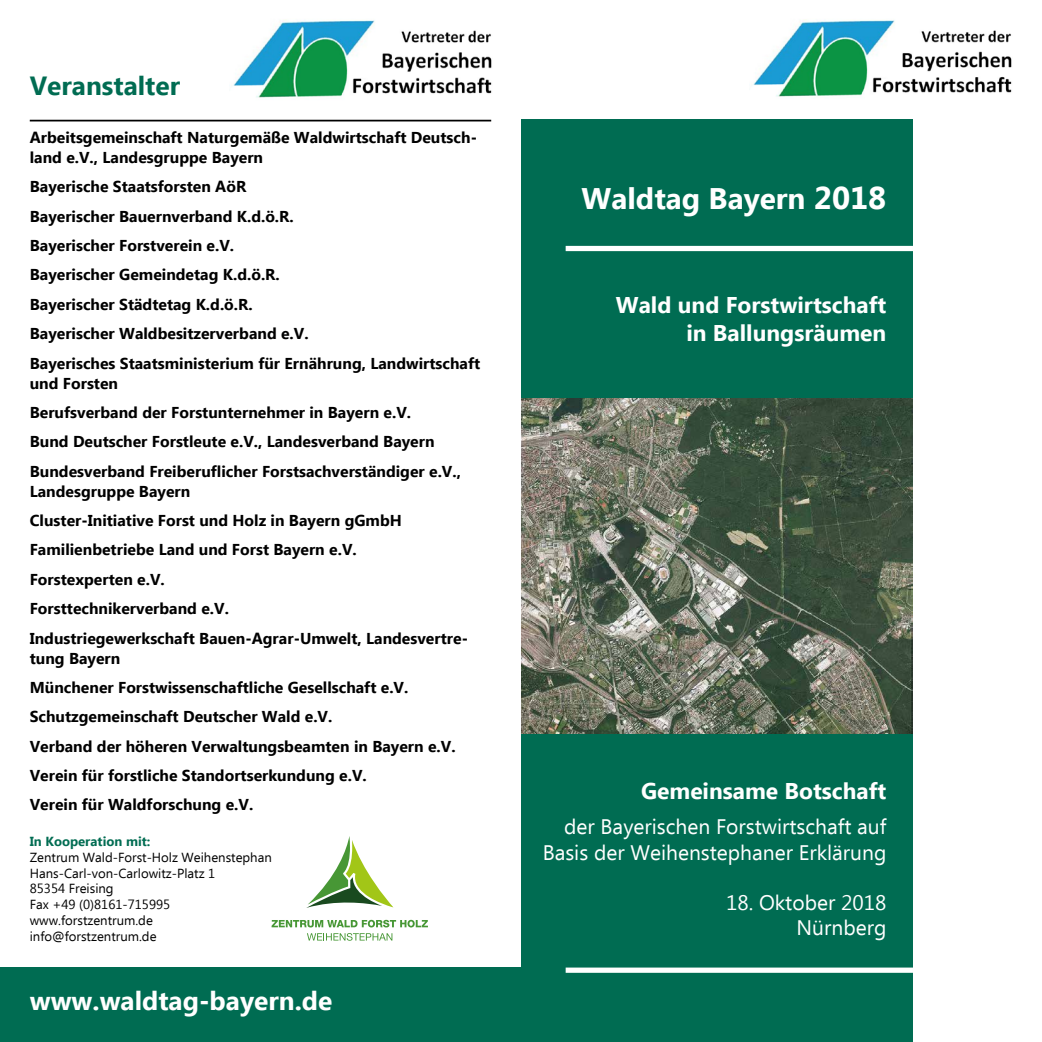
<style>
.page{position:relative;width:1042px;height:1042px;background:#fff}
.page>*{position:absolute;margin:0;border:0;box-sizing:border-box;transform-origin:0 0}
.t1{font:700 29.75px "Ebrima";color:#fff}
.t2{font:700 26.25px "Ebrima";color:#fff}
.t3{font:700 26.25px "Ebrima";color:#006c52}
.t4{font:700 22.75px/27.3px "Ebrima";color:#fff;text-align:right}
.t5{font:21px/25.2px "Ebrima";color:#fff;text-align:right}
.t6{font:700 15.75px/29.4px "Ebrima";color:#000}
.t7{font:13.12px/15.8px "Ebrima";color:#000}
.t8{font:700 13.12px "Ebrima";color:#006c52}
.s1{font-size:31.5px}
</style>
<div class="page">
<div style="left:521px;top:120px;width:392px;height:922px;background:#006c52"></div>
<div style="left:566px;top:246px;width:347px;height:5px;background:#fff"></div>
<div style="left:566px;top:967px;width:347px;height:6px;background:#fff"></div>
<hr style="left:30px;top:120px;width:461px;height:1px;background:#000">
<div style="left:0;top:967px;width:526px;height:75px;background:#006c52"></div>
<img style="left:753px;top:19px;width:259px;height:78px">
<img style="left:521px;top:399px;width:392px;height:334px">
<img style="left:231px;top:19px;width:261px;height:79px">
<svg style="left:306px;top:836px;width:87px;height:72px"></svg>
<svg style="left:272px;top:920px;width:156px;height:7px"></svg>
<svg style="left:307px;top:933px;width:85px;height:7px"></svg>
<h2 class="t3" style="left:30px;top:67px;width:152px">Veranstalter</h2>
<p class="t6" style="left:30px;top:128px;width:449px;line-height:19.9px">Arbeitsgemeinschaft Naturgemäße Waldwirtschaft Deutsch&shy;land e.V., Landesgruppe Bayern</p>
<p class="t6" style="left:30px;top:173px;width:452px">Bayerische Staatsforsten AöR<br>Bayerischer Bauernverband K.d.ö.R.<br>Bayerischer Forstverein e.V.<br>Bayerischer Gemeindetag K.d.ö.R.<br>Bayerischer Städtetag K.d.ö.R.<br>Bayerischer Waldbesitzerverband e.V.<br>Bayerisches Staatsministerium für Ernährung, Landwirtschaft</p>
<p class="t6" style="left:30px;top:369px;width:433px">und Forsten<br>Berufsverband der Forstunternehmer in Bayern e.V.<br>Bund Deutscher Forstleute e.V., Landesverband Bayern Bundesverband Freiberuflicher Forstsachverständiger e.V.,</p>
<p class="t6" style="left:30px;top:477px;width:440px">Landesgruppe Bayern<br>Cluster-Initiative Forst und Holz in Bayern gGmbH Familienbetriebe Land und Forst Bayern e.V.<br>Forstexperten e.V.<br>Forsttechnikerverband e.V.<br>Industriegewerkschaft Bauen-Agrar-Umwelt, Landesvertre-</p>
<p class="t6" style="left:30px;top:644px;width:427px">tung Bayern<br>Münchener Forstwissenschaftliche Gesellschaft e.V.<br>Schutzgemeinschaft Deutscher Wald e.V.<br>Verband der höheren Verwaltungsbeamten in Bayern e.V.<br>Verein für forstliche Standortserkundung e.V.<br>Verein für Waldforschung e.V.</p>
<p class="t8" style="left:30px;top:832px;width:122px">In Kooperation mit:</p>
<p class="t7" style="left:30px;top:850px;width:244px">Zentrum Wald-Forst-Holz Weihenstephan<br>Hans-Carl-von-Carlowitz-Platz 1<br>85354 Freising<br>Fax +49 (0)8161-715995 www.forstzentrum.de info@forstzentrum.de</p>
<h2 class="t2" style="left:30px;top:981px;width:360px">Forstwirtschaft schafft Leben</h2>
<h2 class="t2" style="left:30px;top:981px;width:304px">www.waldtag-bayern.de</h2>
<h1 class="t1" style="left:581px;top:176px;width:306px">Waldtag Bayern <span class="s1">2018</span></h1>
<h3 class="t4" style="left:616px;top:293px;width:272px">Wald und Forstwirtschaft in Ballungsräumen</h3>
<h3 class="t4" style="left:641px;top:778px;width:247px">Gemeinsame Botschaft</h3>
<h3 class="t5" style="left:543px;top:815px;width:345px">der Bayerischen Forstwirtschaft auf<br>Basis der Weihenstephaner Erklärung</h3>
<h3 class="t5" style="left:726px;top:891px;width:162px">18. Oktober 2018<br>Nürnberg</h3>
</div>
